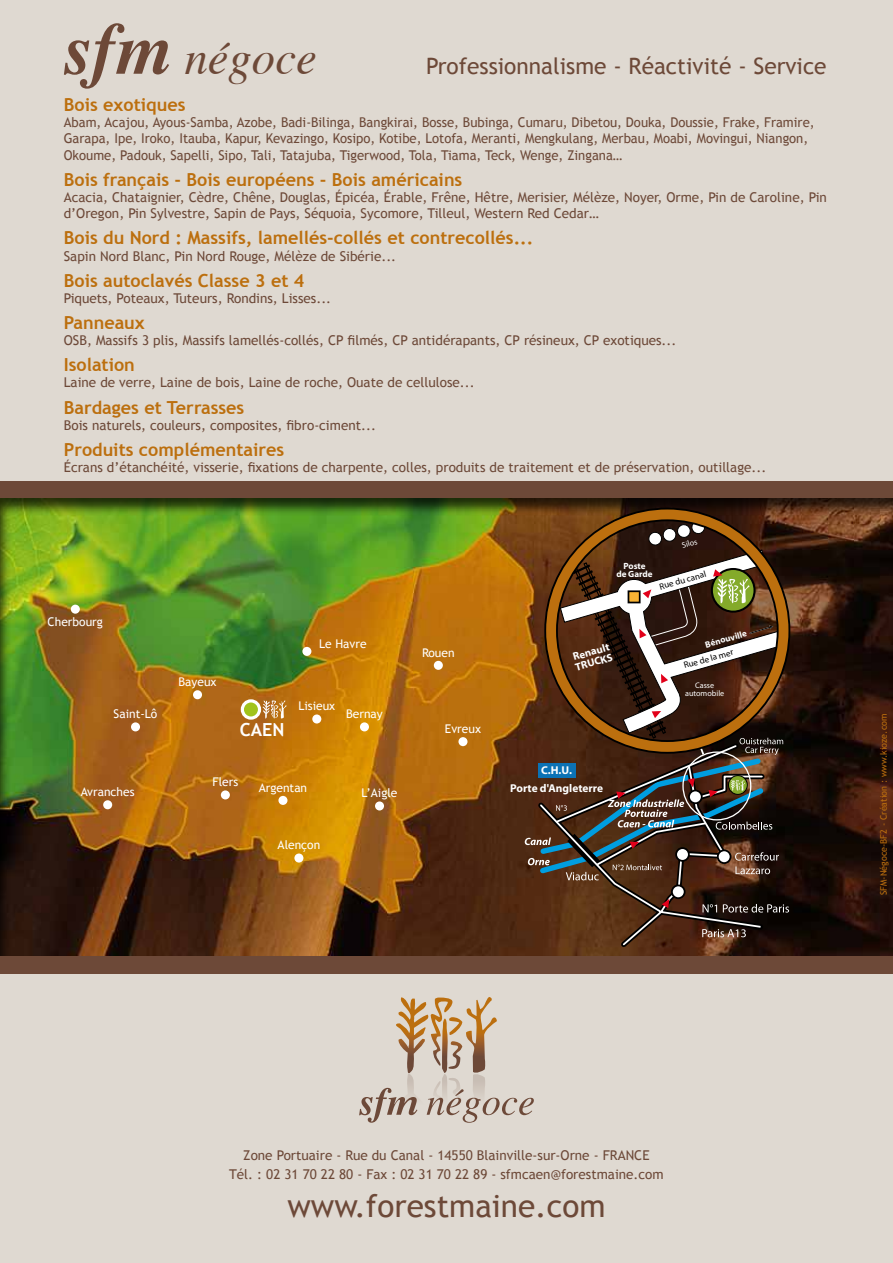
<style>
.page{position:relative;width:893px;height:1263px;background:#dfd9d1}
.page>*{position:absolute;margin:0;border:0;box-sizing:border-box;transform-origin:0 0}
.t1{font:italic 46.8px "Times";color:#6d4938}
.t2{font:31.5px "Trebuchet MS";color:#6d4938}
.t3{font:22.65px "Trebuchet MS";color:#6d4938}
.t4{font:700 18px "Trebuchet MS";color:#bc6f0e}
.t5{font:700 18px "Trebuchet MS";color:#fff}
.t6{font:13.5px/16.2px "Trebuchet MS";color:#6d4938}
.t7{font:12px "Trebuchet MS";color:#fff}
.t8{font:700 11.4px/17.7px "Myriad Pro";color:#fff;text-align:center}
.t9{font:700 10.8px/10.5px "Myriad Pro";color:#fff}
.t10{font:9px "Trebuchet MS";color:#bc6f0e}
.t11{font:700 9px/7.9px "Myriad Pro";color:#fff;text-align:center}
.t12{font:9px "Myriad Pro";color:#000}
.t13{font:8.1px/7.9px "Myriad Pro";color:#fff;text-align:center}
.s1{font-weight:700;font-size:72.15px}
</style>
<div class="page">
<div style="left:0;top:481px;width:893px;height:492px;background:#6d4938"></div>
<div style="left:0;top:498px;width:893px;height:459px;background:#000;opacity:.75"></div>
<div style="left:71px;top:605px;width:9px;height:9px;background:#fff;border-radius:50%"></div>
<svg style="left:263px;top:700px;width:24px;height:19px"></svg>
<svg style="left:242px;top:701px;width:18px;height:17px"></svg>
<div style="left:241px;top:699px;width:20px;height:21px;border:3px solid #fff;border-radius:50%"></div>
<div style="left:302px;top:647px;width:9px;height:9px;background:#fff;border-radius:50%"></div>
<div style="left:434px;top:661px;width:9px;height:9px;background:#fff;border-radius:50%"></div>
<div style="left:312px;top:714px;width:9px;height:9px;background:#fff;border-radius:50%"></div>
<div style="left:360px;top:722px;width:9px;height:9px;background:#fff;border-radius:50%"></div>
<div style="left:221px;top:790px;width:9px;height:9px;background:#fff;border-radius:50%"></div>
<div style="left:278px;top:796px;width:9px;height:9px;background:#fff;border-radius:50%"></div>
<div style="left:375px;top:801px;width:9px;height:9px;background:#fff;border-radius:50%"></div>
<div style="left:193px;top:690px;width:9px;height:9px;background:#fff;border-radius:50%"></div>
<div style="left:103px;top:800px;width:9px;height:9px;background:#fff;border-radius:50%"></div>
<div style="left:131px;top:722px;width:9px;height:9px;background:#fff;border-radius:50%"></div>
<div style="left:458px;top:737px;width:9px;height:9px;background:#fff;border-radius:50%"></div>
<div style="left:294px;top:853px;width:9px;height:9px;background:#fff;border-radius:50%"></div>
<svg style="left:359px;top:997px;width:175px;height:126px"></svg>
<svg style="left:525px;top:515px;width:264px;height:432px;background:#4d3727"></svg>
<div style="left:538px;top:763px;width:37px;height:15px;background:#0b72b5"></div>
<svg style="left:543px;top:507px;width:248px;height:248px;background:#61442b"></svg>
<h1 class="t1" style="left:63px;top:17px;width:256px"><span class="s1">sfm</span> négoce</h1>
<h3 class="t3" style="left:426px;top:52px;width:402px">Professionnalisme - Réactivité - Service</h3>
<h3 class="t4" style="left:64px;top:93px;width:123px">Bois exotiques</h3>
<p class="t6" style="left:64px;top:115px;width:752px">Abam, Acajou, Ayous-Samba, Azobe, Badi-Bilinga, Bangkirai, Bosse, Bubinga, Cumaru, Dibetou, Douka, Doussie, Frake, Framire,<br>Garapa, Ipe, Iroko, Itauba, Kapur, Kevazingo, Kosipo, Kotibe, Lotofa, Meranti, Mengkulang, Merbau, Moabi, Movingui, Niangon,<br>Okoume, Padouk, Sapelli, Sipo, Tali, Tatajuba, Tigerwood, Tola, Tiama, Teck, Wenge, Zingana…</p>
<h3 class="t4" style="left:64px;top:168px;width:400px">Bois français - Bois européens - Bois américains</h3>
<p class="t6" style="left:64px;top:189px;width:765px">Acacia, Chataignier, Cèdre, Chêne, Douglas, épicéa, érable, Frêne, Hêtre, Merisier, Mélèze, Noyer, Orme, Pin de Caroline, Pin d’Oregon, Pin Sylvestre, Sapin de Pays, Séquoia, Sycomore, Tilleul, Western Red Cedar…</p>
<h3 class="t4" style="left:64px;top:227px;width:471px">Bois du Nord : Massifs, lamellés-collés et contrecollés...</h3>
<p class="t6" style="left:64px;top:248px;width:334px">Sapin Nord Blanc, Pin Nord Rouge, Mélèze de Sibérie...</p>
<h3 class="t4" style="left:64px;top:269px;width:242px">Bois autoclavés Classe 3 et 4</h3>
<p class="t6" style="left:64px;top:290px;width:269px">Piquets, Poteaux, Tuteurs, Rondins, Lisses...</p>
<h3 class="t4" style="left:64px;top:311px;width:83px">Panneaux</h3>
<p class="t6" style="left:64px;top:332px;width:614px">OSB, Massifs 3 plis, Massifs lamellés-collés, CP filmés, CP antidérapants, CP résineux, CP exotiques...</p>
<h3 class="t4" style="left:64px;top:354px;width:73px">Isolation</h3>
<p class="t6" style="left:64px;top:375px;width:412px">Laine de verre, Laine de bois, Laine de roche, Ouate de cellulose...</p>
<h3 class="t4" style="left:64px;top:396px;width:182px">Bardages et Terrasses</h3>
<p class="t6" style="left:64px;top:417px;width:314px">Bois naturels, couleurs, composites, fibro-ciment...</p>
<h3 class="t4" style="left:64px;top:438px;width:222px">Produits complémentaires</h3>
<p class="t6" style="left:64px;top:459px;width:704px">Écrans d’étanchéité, visserie, fixations de charpente, colles, produits de traitement et de préservation, outillage...</p>
<p class="t13" style="left:681px;top:541px;width:17px;rotate:-16deg">Silos</p>
<p class="t7" style="left:48px;top:615px;width:57px">Cherbourg</p>
<p class="t7" style="left:114px;top:707px;width:45px">Saint-Lô</p>
<p class="t7" style="left:81px;top:785px;width:55px">Avranches</p>
<p class="t7" style="left:178px;top:675px;width:40px">Bayeux</p>
<p class="t7" style="left:319px;top:637px;width:49px">Le Havre</p>
<h3 class="t5" style="left:240px;top:718px;width:46px">CAEN</h3>
<p class="t7" style="left:298px;top:699px;width:38px">Lisieux</p>
<p class="t7" style="left:346px;top:707px;width:38px">Bernay</p>
<p class="t7" style="left:212px;top:775px;width:27px">Flers</p>
<p class="t7" style="left:259px;top:780px;width:50px">Argentan</p>
<p class="t7" style="left:362px;top:786px;width:37px">L’Aigle</p>
<p class="t7" style="left:278px;top:838px;width:44px">Alençon</p>
<p class="t7" style="left:422px;top:645px;width:34px">Rouen</p>
<p class="t7" style="left:445px;top:722px;width:38px">Evreux</p>
<p class="t11" style="left:616px;top:561px;width:38px">Poste<br>de Garde</p>
<p class="t12" style="left:658px;top:581px;width:49px;rotate:-16deg">Rue du canal</p>
<p class="t9" style="left:571px;top:652px;width:40px;rotate:-16deg">Renault<br>TRUCKS</p>
<p class="t8" style="left:510px;top:761px;width:94px">C.H.U.<br>Porte d'Angleterre</p>
<p class="t11" style="left:704px;top:641px;width:44px;rotate:-16deg">Bénouville</p>
<p class="t12" style="left:682px;top:660px;width:53px;rotate:-16deg">Rue de la mer</p>
<p class="t13" style="left:685px;top:681px;width:41px">Casse automobile</p>
<p class="t10" style="left:878px;top:895px;width:183px;rotate:-90deg">SFM-Négoce-BF2 - Création : www.kioze.com</p>
<p class="t6" style="left:229px;top:1145px;width:436px;line-height:19.5px;text-align:center">Zone Portuaire - Rue du Canal - 14550 Blainville-sur-Orne - FRANCE<br>Tél. : 02 31 70 22 80 - Fax : 02 31 70 22 89 - sfmcaen@forestmaine.com</p>
<h2 class="t2" style="left:287px;top:1187px;width:319px">www.forestmaine.com</h2>
</div>
